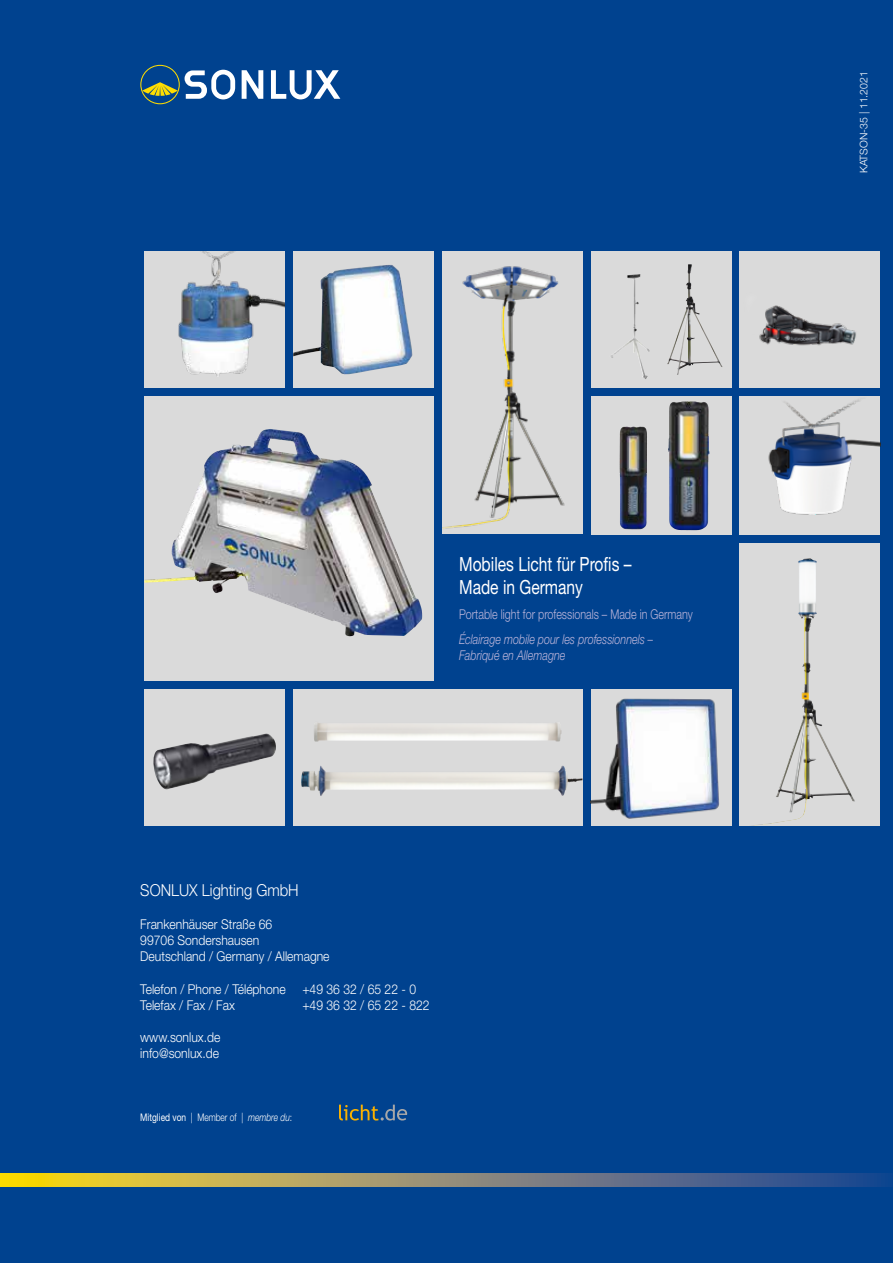
<style>
.page{position:relative;width:893px;height:1263px;background:#00428f}
.page>*{position:absolute;margin:0;border:0;box-sizing:border-box;transform-origin:0 0}
.t1{font:19.5px/23.4px "Helvetica Neue LT Pro";color:#fff;scale:.8 1}
.t2{font:300 16.5px "Helvetica Neue LT Pro";color:#fff;scale:.9 1}
.t3{font:300 13.5px/16.2px "Helvetica Neue LT Pro";color:#fff;scale:.9 1}
.t4{font:italic 300 13.5px/16.2px "Helvetica Neue LT Pro";color:#bcb5da;scale:.8 1}
.t5{font:300 13.5px "Helvetica Neue LT Pro";color:#bcb5da;scale:.8 1}
.t6{font:10.5px "Helvetica Neue LT Pro";color:#fff;scale:.8 1}
.t7{font:300 10.5px "Helvetica Neue LT Pro";color:#fff}
.s1{font-weight:300}
.s2{font-weight:300;font-style:italic}
</style>
<div class="page">
<svg style="left:140px;top:65px;width:200px;height:39px"></svg>
<svg style="left:339px;top:1104px;width:68px;height:16px"></svg>
<svg style="left:0;top:1174px;width:893px;height:12px;background:#908e69"></svg>
<svg style="left:144px;top:251px;width:141px;height:137px;background:#bfc6cd"></svg>
<div style="left:293px;top:251px;width:141px;height:137px;background:#dadada"></div>
<div style="left:144px;top:689px;width:141px;height:136px;background:#dadada"></div>
<svg style="left:144px;top:396px;width:290px;height:285px;background:#cecfd1"></svg>
<img style="left:144px;top:429px;width:210px;height:207px">
<div style="left:293px;top:689px;width:289px;height:136px;background:#dadada"></div>
<img style="left:301px;top:765px;width:20px;height:22px">
<div style="left:740px;top:543px;width:140px;height:282px;background:#dadada"></div>
<img style="left:798px;top:558px;width:12px;height:128px">
<div style="left:591px;top:689px;width:140px;height:136px;background:#dadada"></div>
<img style="left:591px;top:698px;width:129px;height:121px">
<div style="left:740px;top:396px;width:140px;height:138px;background:#dadada"></div>
<div style="left:740px;top:251px;width:140px;height:137px;background:#dadada"></div>
<img style="left:759px;top:305px;width:97px;height:41px">
<div style="left:442px;top:251px;width:140px;height:283px;background:#dadada"></div>
<img style="left:442px;top:266px;width:123px;height:263px">
<svg style="left:591px;top:396px;width:140px;height:138px;background:#a3a5aa"></svg>
<img style="left:314px;top:723px;width:247px;height:19px">
<div style="left:591px;top:251px;width:140px;height:137px;background:#dadada"></div>
<img style="left:611px;top:274px;width:39px;height:105px">
<img style="left:667px;top:264px;width:22px;height:111px">
<img style="left:620px;top:426px;width:20px;height:19px">
<img style="left:668px;top:401px;width:25px;height:51px">
<img style="left:153px;top:733px;width:123px;height:57px">
<img style="left:749px;top:392px;width:131px;height:123px">
<img style="left:293px;top:265px;width:119px;height:109px">
<h1 class="t1" style="left:459px;top:552px;width:217px">Mobiles Licht für Profis –<br>Made in Germany</h1>
<p class="t5" style="left:459px;top:606px;width:294px">Portable light for professionals – Made in Germany</p>
<p class="t4" style="left:459px;top:630px;width:244px">Éclairage mobile pour les professionnels –<br>Fabriqué en Allemagne</p>
<p class="t2" style="left:140px;top:880px;width:178px">SONLUX Lighting GmbH</p>
<p class="t3" style="left:140px;top:915px;width:212px">Frankenhäuser Straße 66<br>99706 Sondershausen<br>Deutschland / Germany / Allemagne</p>
<p class="t3" style="left:140px;top:980px;width:308px">Telefon / Phone / Téléphone +49 36 32 / 65 22 - 0<br>Telefax / Fax / Fax</p>
<p class="t3" style="left:302px;top:996px;width:143px">+49 36 32 / 65 22 - 822</p>
<p class="t3" style="left:140px;top:1029px;width:91px">www.sonlux.de info@sonlux.de</p>
<p class="t6" style="left:140px;top:1110px;width:191px">Mitglied von <span class="s1">| Member of |</span> <span class="s2">membre du</span><span class="s1">:</span></p>
<p class="t7" style="left:857px;top:173px;width:104px;rotate:-90deg">KATSON-35 | 11.2021</p>
</div>
